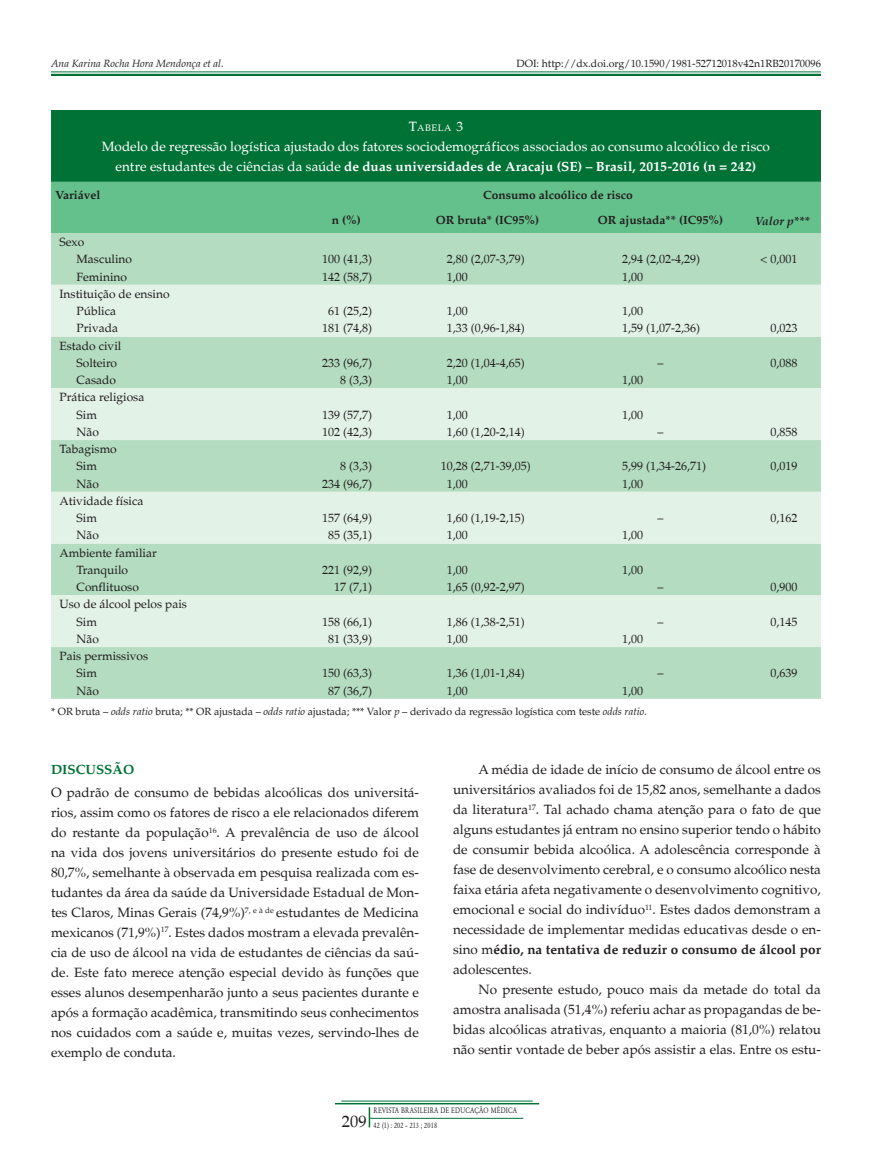
<style>
.page{position:relative;width:872px;height:1170px;background:#fff}
.page>*{position:absolute;margin:0;border:0;box-sizing:border-box;transform-origin:0 0}
.Body_text{font:13.5px/20px "Palton Roman";color:#231f20;text-align:justify}
.Left{font:13.5px/20px "Palton Roman";color:#231f20;text-align:justify}
.O_White{font:13.5px/20px "Palton Roman";letter-spacing:.005em;color:#fff;text-align:center}
.G{font:700 13.5px "Palton";color:#007236}
.TE{font:12px "Palton Roman";color:#231f20}
.TE_4{font:12px "Palton Roman";color:#231f20}
.t1{font:700 12px "Palton";color:#231f20}
.t2{font:italic 700 12px "Palton";color:#231f20}
.TC{font:12px "Palton Roman";color:#231f20}
.R_Just{font:10.5px "Palton Roman";color:#231f20}
.t3{font:italic 10.5px "Palton";color:#231f20}
.O_White-2{font:9.45px "Palton Roman";letter-spacing:.07em;color:#fff}
.t4{font:8.25px/15px "Garamond";letter-spacing:.03em;color:#231f20;scale:.8 1}
.s1{font-size:13.5px}
.s2{font-family:"Palton";font-weight:700}
.s3{font-family:"Palton";font-style:italic}
.s4{font-family:"Palton Roman";font-size:16.5px}
</style>
<div class="page">
<hr style="left:370px;top:1117px;width:153px;height:1px;background:#007236">
<svg style="left:369px;top:1107px;width:1px;height:20px"></svg>
<hr style="left:341px;top:1100px;width:192px;height:1px;background:#007236">
<hr style="left:335px;top:1102px;width:204px;height:2px;background:#007236">
<hr style="left:51px;top:71px;width:770px;height:1px;background:#007236">
<hr style="left:51px;top:74px;width:770px;height:2px;background:#007236">
<div style="left:51px;top:111px;width:770px;height:71px;background:#007236"></div>
<div style="left:51px;top:182px;width:770px;height:51px;background:#65c18b"></div>
<div style="left:51px;top:233px;width:770px;height:465px;background:#b3dcc0"></div>
<svg style="left:51px;top:285px;width:770px;height:362px;background:#cee8d6"></svg>
<p class="t3" style="left:51px;top:58px;width:174px">Ana Karina Rocha Hora Mendonça et al.</p>
<p class="R_Just" style="left:516px;top:57px;width:306px">DOI: http://dx.doi.org/10.1590/1981-52712018v42n1RB20170096</p>
<p class="O_White-2" style="left:409px;top:122px;width:56px"><span class="s1">T</span>ABELA <span class="s1">3</span></p>
<p class="O_White" style="left:102px;top:137px;width:669px">Modelo de regressão logística ajustado dos fatores sociodemográficos associados ao consumo alcoólico de risco entre estudantes de ciências da saúde <span class="s2">de duas universidades de Aracaju (SE) – Brasil, 2015-2016 (n = 242)</span></p>
<p class="t1" style="left:55px;top:188px;width:47px">Variável</p>
<p class="t1" style="left:483px;top:188px;width:151px">Consumo alcoólico de risco</p>
<p class="t1" style="left:332px;top:213px;width:30px">n (%)</p>
<p class="t1" style="left:436px;top:213px;width:105px">OR bruta* (IC95%)</p>
<p class="t1" style="left:598px;top:213px;width:127px">OR ajustada** (IC95%)</p>
<p class="t2" style="left:755px;top:213px;width:56px">Valor p***</p>
<p class="TE" style="left:60px;top:235px;width:26px">Sexo</p>
<p class="TE_4" style="left:77px;top:252px;width:57px">Masculino</p>
<p class="TE" style="left:322px;top:252px;width:51px">100 (41,3)</p>
<p class="TE" style="left:447px;top:252px;width:79px">2,80 (2,07-3,79)</p>
<p class="TE" style="left:622px;top:252px;width:79px">2,94 (2,02-4,29)</p>
<p class="TE" style="left:760px;top:252px;width:39px">&lt; 0,001</p>
<p class="TE_4" style="left:77px;top:269px;width:52px">Feminino</p>
<p class="TE" style="left:322px;top:269px;width:51px">142 (58,7)</p>
<p class="TE" style="left:447px;top:269px;width:22px">1,00</p>
<p class="TE" style="left:622px;top:269px;width:22px">1,00</p>
<p class="TE" style="left:60px;top:286px;width:111px">Instituição de ensino</p>
<p class="TE_4" style="left:77px;top:304px;width:41px">Pública</p>
<p class="TE" style="left:328px;top:304px;width:45px">61 (25,2)</p>
<p class="TE" style="left:447px;top:304px;width:22px">1,00</p>
<p class="TE" style="left:622px;top:304px;width:22px">1,00</p>
<p class="TE_4" style="left:77px;top:321px;width:43px">Privada</p>
<p class="TE" style="left:322px;top:321px;width:51px">181 (74,8)</p>
<p class="TE" style="left:447px;top:321px;width:79px">1,33 (0,96-1,84)</p>
<p class="TE" style="left:622px;top:321px;width:79px">1,59 (1,07-2,36)</p>
<p class="TE" style="left:770px;top:321px;width:28px">0,023</p>
<p class="TE" style="left:60px;top:338px;width:63px">Estado civil</p>
<p class="TE_4" style="left:77px;top:355px;width:42px">Solteiro</p>
<p class="TE" style="left:322px;top:355px;width:51px">233 (96,7)</p>
<p class="TE" style="left:447px;top:355px;width:79px">2,20 (1,04-4,65)</p>
<p class="TC" style="left:657px;top:355px;width:7px">–</p>
<p class="TE" style="left:770px;top:355px;width:28px">0,088</p>
<p class="TE_4" style="left:77px;top:373px;width:41px">Casado</p>
<p class="TE" style="left:340px;top:373px;width:33px">8 (3,3)</p>
<p class="TE" style="left:447px;top:373px;width:22px">1,00</p>
<p class="TE" style="left:622px;top:373px;width:22px">1,00</p>
<p class="TE" style="left:60px;top:390px;width:86px">Prática religiosa</p>
<p class="TE_4" style="left:77px;top:407px;width:22px">Sim</p>
<p class="TE" style="left:322px;top:407px;width:51px">139 (57,7)</p>
<p class="TE" style="left:447px;top:407px;width:22px">1,00</p>
<p class="TE" style="left:622px;top:407px;width:22px">1,00</p>
<p class="TE_4" style="left:77px;top:424px;width:24px">Não</p>
<p class="TE" style="left:322px;top:424px;width:51px">102 (42,3)</p>
<p class="TE" style="left:447px;top:424px;width:79px">1,60 (1,20-2,14)</p>
<p class="TC" style="left:657px;top:424px;width:7px">–</p>
<p class="TE" style="left:770px;top:424px;width:28px">0,858</p>
<p class="TE" style="left:60px;top:442px;width:59px">Tabagismo</p>
<p class="TE_4" style="left:77px;top:459px;width:22px">Sim</p>
<p class="TE" style="left:340px;top:459px;width:33px">8 (3,3)</p>
<p class="TE" style="left:441px;top:459px;width:91px">10,28 (2,71-39,05)</p>
<p class="TE" style="left:622px;top:459px;width:85px">5,99 (1,34-26,71)</p>
<p class="TE" style="left:770px;top:459px;width:28px">0,019</p>
<p class="TE_4" style="left:77px;top:476px;width:24px">Não</p>
<p class="TE" style="left:322px;top:476px;width:51px">234 (96,7)</p>
<p class="TE" style="left:447px;top:476px;width:22px">1,00</p>
<p class="TE" style="left:622px;top:476px;width:22px">1,00</p>
<p class="TE" style="left:60px;top:493px;width:85px">Atividade física</p>
<p class="TE_4" style="left:77px;top:511px;width:22px">Sim</p>
<p class="TE" style="left:322px;top:511px;width:51px">157 (64,9)</p>
<p class="TE" style="left:447px;top:511px;width:79px">1,60 (1,19-2,15)</p>
<p class="TC" style="left:657px;top:511px;width:7px">–</p>
<p class="TE" style="left:770px;top:511px;width:28px">0,162</p>
<p class="TE_4" style="left:77px;top:528px;width:24px">Não</p>
<p class="TE" style="left:328px;top:528px;width:45px">85 (35,1)</p>
<p class="TE" style="left:447px;top:528px;width:22px">1,00</p>
<p class="TE" style="left:622px;top:528px;width:22px">1,00</p>
<p class="TE" style="left:60px;top:545px;width:99px">Ambiente familiar</p>
<p class="TE_4" style="left:77px;top:562px;width:53px">Tranquilo</p>
<p class="TE" style="left:322px;top:562px;width:51px">221 (92,9)</p>
<p class="TE" style="left:447px;top:562px;width:22px">1,00</p>
<p class="TE" style="left:622px;top:562px;width:22px">1,00</p>
<p class="TE_4" style="left:77px;top:580px;width:64px">Conflituoso</p>
<p class="TE" style="left:334px;top:580px;width:39px">17 (7,1)</p>
<p class="TE" style="left:447px;top:580px;width:79px">1,65 (0,92-2,97)</p>
<p class="TC" style="left:657px;top:580px;width:7px">–</p>
<p class="TE" style="left:770px;top:580px;width:28px">0,900</p>
<p class="TE" style="left:60px;top:597px;width:129px">Uso de álcool pelos pais</p>
<p class="TE_4" style="left:77px;top:614px;width:22px">Sim</p>
<p class="TE" style="left:322px;top:614px;width:51px">158 (66,1)</p>
<p class="TE" style="left:447px;top:614px;width:79px">1,86 (1,38-2,51)</p>
<p class="TC" style="left:657px;top:614px;width:7px">–</p>
<p class="TE" style="left:770px;top:614px;width:28px">0,145</p>
<p class="TE_4" style="left:77px;top:631px;width:24px">Não</p>
<p class="TE" style="left:328px;top:631px;width:45px">81 (33,9)</p>
<p class="TE" style="left:447px;top:631px;width:22px">1,00</p>
<p class="TE" style="left:622px;top:631px;width:22px">1,00</p>
<p class="TE" style="left:60px;top:649px;width:90px">Pais permissivos</p>
<p class="TE_4" style="left:77px;top:666px;width:22px">Sim</p>
<p class="TE" style="left:322px;top:666px;width:51px">150 (63,3)</p>
<p class="TE" style="left:447px;top:666px;width:79px">1,36 (1,01-1,84)</p>
<p class="TC" style="left:657px;top:666px;width:7px">–</p>
<p class="TE" style="left:770px;top:666px;width:28px">0,639</p>
<p class="TE_4" style="left:77px;top:683px;width:24px">Não</p>
<p class="TE" style="left:328px;top:683px;width:45px">87 (36,7)</p>
<p class="TE" style="left:447px;top:683px;width:22px">1,00</p>
<p class="TE" style="left:622px;top:683px;width:22px">1,00</p>
<p class="R_Just" style="left:51px;top:705px;width:597px">* OR bruta – <span class="s3">odds ratio</span> bruta; ** OR ajustada – <span class="s3">odds ratio</span> ajustada; *** Valor <span class="s3">p</span> – derivado da regressão logística com teste <span class="s3">odds ratio.</span></p>
<p class="G" style="left:51px;top:761px;width:85px">DISCUSSÃO</p>
<p class="Left" style="left:51px;top:782px;width:369px">O padrão de consumo de bebidas alcoólicas dos universitá&shy;rios, assim como os fatores de risco a ele relacionados diferem do restante da população<sup>16</sup>. A prevalência de uso de álcool na vida dos jovens universitários do presente estudo foi de 80,7%, semelhante à observada em pesquisa realizada com es&shy;tudantes da área da saúde da Universidade Estadual de Mon&shy;tes Claros, Minas Gerais (74,9%)<sup>7,</sup> <sup>e</sup> <sup>à</sup> <sup>de</sup> estudantes de Medicina mexicanos (71,9%)<sup>17</sup>. Estes dados mostram a elevada prevalên&shy;cia de uso de álcool na vida de estudantes de ciências da saú&shy;de. Este fato merece atenção especial devido às funções que esses alunos desempenharão junto a seus pacientes durante e após a formação acadêmica, transmitindo seus conhecimentos nos cuidados com a saúde e, muitas vezes, servindo-lhes de exemplo de conduta.</p>
<p class="Body_text" style="left:453px;top:760px;width:369px;text-indent:26px">A média de idade de início de consumo de álcool entre os universitários avaliados foi de 15,82 anos, semelhante a dados da literatura<sup>17</sup>. Tal achado chama atenção para o fato de que alguns estudantes já entram no ensino superior tendo o hábito de consumir bebida alcoólica. A adolescência corresponde à fase de desenvolvimento cerebral, e o consumo alcoólico nesta faixa etária afeta negativamente o desenvolvimento cognitivo, emocional e social do indivíduo<sup>11</sup>. Estes dados demonstram a necessidade de implementar medidas educativas desde o en&shy;sino m<span class="s2">édio, na tentativa de reduzir o consumo de álcool por </span>adolescentes.</p>
<p class="Body_text" style="left:453px;top:979px;width:369px;text-indent:26px">No presente estudo, pouco mais da metade do total da amostra analisada (51,4%) referiu achar as propagandas de be&shy;bidas alcoólicas atrativas, enquanto a maioria (81,0%) relatou não sentir vontade de beber após assistir a elas. Entre os estu-</p>
<p class="t4" style="left:342px;top:1102px;width:221px;text-indent:32px">REVISTA BRASILEIRA DE EDUCAÇÃO MÉDICA<br><span class="s4">209</span> 42 (1) : 202 – 213 ; 2018</p>
</div>
